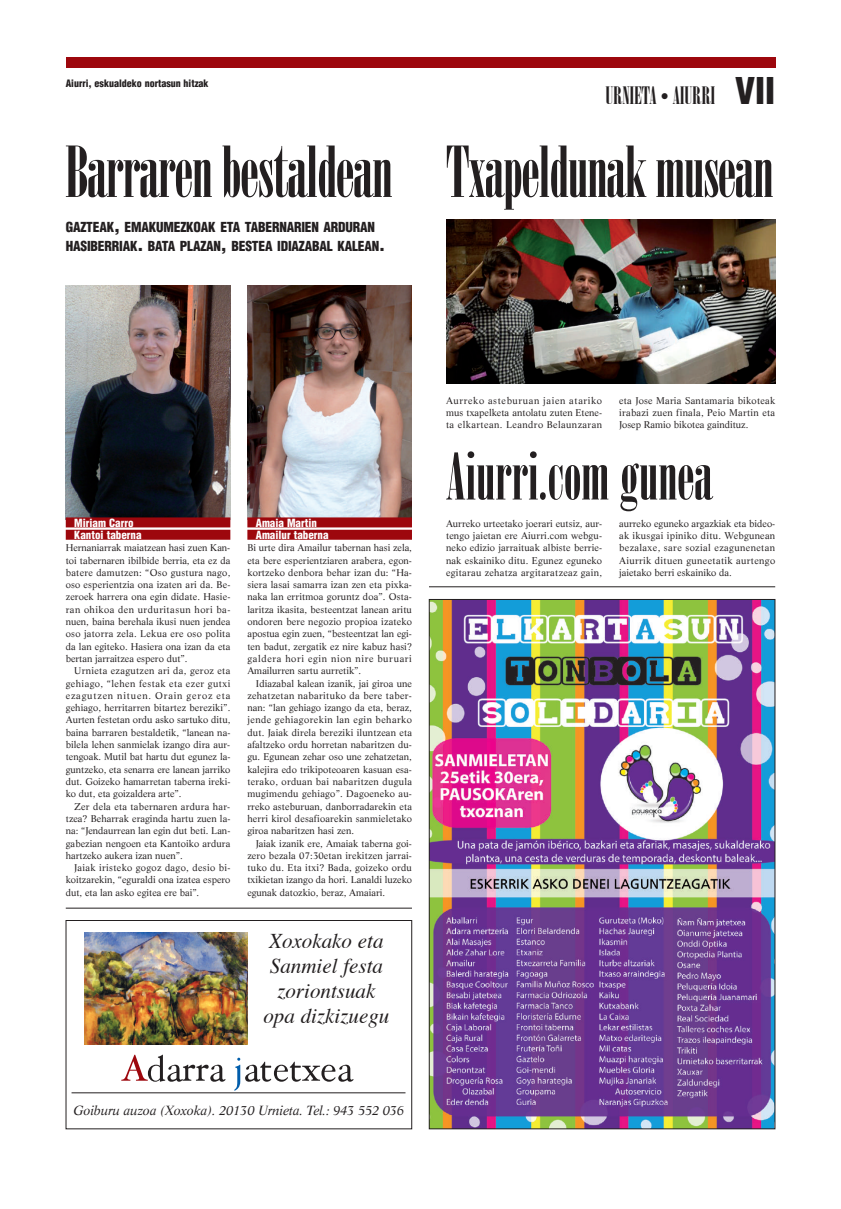
<style>
.page{position:relative;width:841px;height:1209px;background:#fff}
.page>*{position:absolute;margin:0;border:0;box-sizing:border-box;transform-origin:0 0}
.t1{font:70px "Onyx";letter-spacing:-.015em;color:#231f20}
.t2{font:65px "Onyx";color:#231f20}
.t3{font:24px "Onyx";color:#231f20}
.t4{font:italic 21px/25.2px "Times";color:#231f20;text-align:center}
.t5{font:900 condensed 13.5px/19px "Helvetica";letter-spacing:-.015em;color:#231f20}
.t6{font:italic 13px "Life";letter-spacing:-.015em;color:#231f20}
.t7{font:900 condensed 11px/12.3px "Helvetica";color:#fff}
.t8{font:900 condensed 10px "Helvetica";color:#231f20}
.t9{font:9.6px/12.3px "Life";color:#231f20;text-align:justify}
.s1{font-size:18px}
.s2{font-family:"Helvetica";font-weight:900;font-stretch:condensed;font-size:36px}
</style>
<div class="page">
<div style="left:66px;top:57px;width:708px;height:10px;background:#9d070d"></div>
<img style="left:66px;top:286px;width:164px;height:231px">
<div style="left:66px;top:517px;width:164px;height:10px;background:#9d070d"></div>
<div style="left:66px;top:530px;width:164px;height:10px;background:#9d070d"></div>
<img style="left:247px;top:286px;width:165px;height:231px">
<img style="left:446px;top:219px;width:328px;height:164px">
<div style="left:247px;top:517px;width:165px;height:10px;background:#9d070d"></div>
<div style="left:247px;top:530px;width:165px;height:10px;background:#9d070d"></div>
<img style="left:431px;top:601px;width:341px;height:526px">
<hr style="left:429px;top:586px;width:345px;height:1px;background:#231f20">
<hr style="left:66px;top:908px;width:346px;height:1px;background:#231f20">
<div style="left:66px;top:920px;width:346px;height:209px;border:1px solid #231f20"></div>
<svg style="left:234px;top:1057px;width:119px;height:33px"></svg>
<svg style="left:121px;top:1054px;width:104px;height:27px"></svg>
<img style="left:84px;top:932px;width:163px;height:112px">
<hr style="left:71px;top:1092px;width:334px;height:1px;background:#231f20">
<p class="t8" style="left:66px;top:80px;width:144px">Aiurri, eskualdeko nortasun hitzak</p>
<h1 class="t1" style="left:66px;top:135px;width:328px">Barraren bestaldean</h1>
<h3 class="t5" style="left:66px;top:219px;width:321px">GAZTEAK<span class="s1">,</span> EMAKUMEZKOAK ETA TABERNARIEN ARDURAN<br>HASIBERRIAK<span class="s1">.</span> BATA PLAZAN<span class="s1">,</span> BESTEA IDIAZABAL KALEAN<span class="s1">.</span></h3>
<h3 class="t3" style="left:605px;top:83px;width:171px">URNIETA • AIURRI <span class="s2">VII</span></h3>
<h1 class="t1" style="left:446px;top:135px;width:329px">Txapeldunak musean</h1>
<p class="t7" style="left:74px;top:517px;width:69px">Miriam Carro<br>Kantoi taberna</p>
<p class="t9" style="left:66px;top:542px;width:166px">Hernaniarrak maiatzean hasi zuen Kan&shy;toi tabernaren ibilbide berria, eta ez da batere damutzen: “Oso gustura nago, oso esperientzia ona izaten ari da. Be&shy;zeroek harrera ona egin didate. Hasie&shy;ran ohikoa den urduritasun hori ba&shy;nuen, baina berehala ikusi nuen jendea oso jatorra zela. Lekua ere oso polita da lan egiteko. Hasiera ona izan da eta bertan jarraitzea espero dut”.</p>
<p class="t9" style="left:66px;top:665px;width:166px;text-indent:9px">Urnieta ezagutzen ari da, geroz eta gehiago, “lehen festak eta ezer gutxi ezagutzen nituen. Orain geroz eta gehiago, herritarren bitartez bereziki”.<br>Aurten festetan ordu asko sartuko ditu, baina barraren bestaldetik, “lanean na&shy;bilela lehen sanmielak izango dira aur&shy;tengoak. Mutil bat hartu dut egunez la&shy;guntzeko, eta senarra ere lanean jarriko dut. Goizeko hamarretan taberna ireki&shy;ko dut, eta goizaldera arte”.</p>
<p class="t9" style="left:66px;top:801px;width:166px;text-indent:9px">Zer dela eta tabernaren ardura har&shy;tzea? Beharrak eraginda hartu zuen la&shy;na: “Jendaurrean lan egin dut beti. Lan&shy;gabezian nengoen eta Kantoiko ardura hartzeko aukera izan nuen”.</p>
<p class="t9" style="left:66px;top:862px;width:166px;text-indent:9px">Jaiak iristeko gogoz dago, desio bi&shy;koitzarekin, “eguraldi ona izatea espero dut, eta lan asko egitea ere bai”.</p>
<p class="t7" style="left:256px;top:517px;width:74px">Amaia Martin<br>Amailur taberna</p>
<p class="t9" style="left:247px;top:542px;width:166px">Bi urte dira Amailur tabernan hasi zela, eta bere esperientziaren arabera, egon&shy;kortzeko denbora behar izan du: “Ha&shy;siera lasai samarra izan zen eta pixka&shy;naka lan erritmoa goruntz doa”. Osta&shy;laritza ikasita, besteentzat lanean aritu ondoren bere negozio propioa izateko apostua egin zuen, “besteentzat lan egi&shy;ten badut, zergatik ez nire kabuz hasi? galdera hori egin nion nire buruari Amailurren sartu aurretik”.</p>
<p class="t9" style="left:247px;top:678px;width:166px;text-indent:9px">Idiazabal kalean izanik, jai giroa une zehatzetan nabarituko da bere taber&shy;nan: “lan gehiago izango da eta, beraz, jende gehiagorekin lan egin beharko dut. Jaiak direla bereziki iluntzean eta afaltzeko ordu horretan nabaritzen du&shy;gu. Egunean zehar oso une zehatzetan, kalejira edo trikipoteoaren kasuan esa&shy;terako, orduan bai nabaritzen dugula mugimendu gehiago”. Dagoeneko au&shy;rreko asteburuan, danborradarekin eta herri kirol desafioarekin sanmieletako giroa nabaritzen hasi zen.</p>
<p class="t9" style="left:247px;top:838px;width:166px;text-indent:9px">Jaiak izanik ere, Amaiak taberna goi&shy;zero bezala 07:30etan irekitzen jarrai&shy;tuko du. Eta itxi? Bada, goizeko ordu txikietan izango da hori. Lanaldi luzeko egunak datozkio, beraz, Amaiari.</p>
<h3 class="t4" style="left:263px;top:930px;width:127px">Xoxokako eta<br>Sanmiel festa zoriontsuak opa dizkizuegu</h3>
<h3 class="t6" style="left:74px;top:1105px;width:332px">Goiburu auzoa (Xoxoka). 20130 Urnieta. Tel.: 943 552 036</h3>
<p class="t9" style="left:446px;top:395px;width:157px">Aurreko asteburuan jaien atariko mus txapelketa antolatu zuten Etene&shy;ta elkartean. Leandro Belaunzaran</p>
<p class="t9" style="left:618px;top:395px;width:157px">eta Jose Maria Santamaria bikoteak irabazi zuen finala, Peio Martin eta Josep Ramio bikotea gaindituz.</p>
<h2 class="t2" style="left:446px;top:442px;width:268px">Aiurri.com gunea</h2>
<p class="t9" style="left:446px;top:518px;width:157px">Aurreko urteetako joerari eutsiz, aur&shy;tengo jaietan ere Aiurri.com webgu&shy;neko edizio jarraituak albiste berrie&shy;nak eskainiko ditu. Egunez eguneko egitarau zehatza argitaratzeaz gain,</p>
<p class="t9" style="left:618px;top:518px;width:157px">aurreko eguneko argazkiak eta bideo&shy;ak ikusgai ipiniko ditu. Webgunean bezalaxe, sare sozial ezagunenetan Aiurrik dituen guneetatik aurtengo jaietako berri eskainiko da.</p>
</div>
